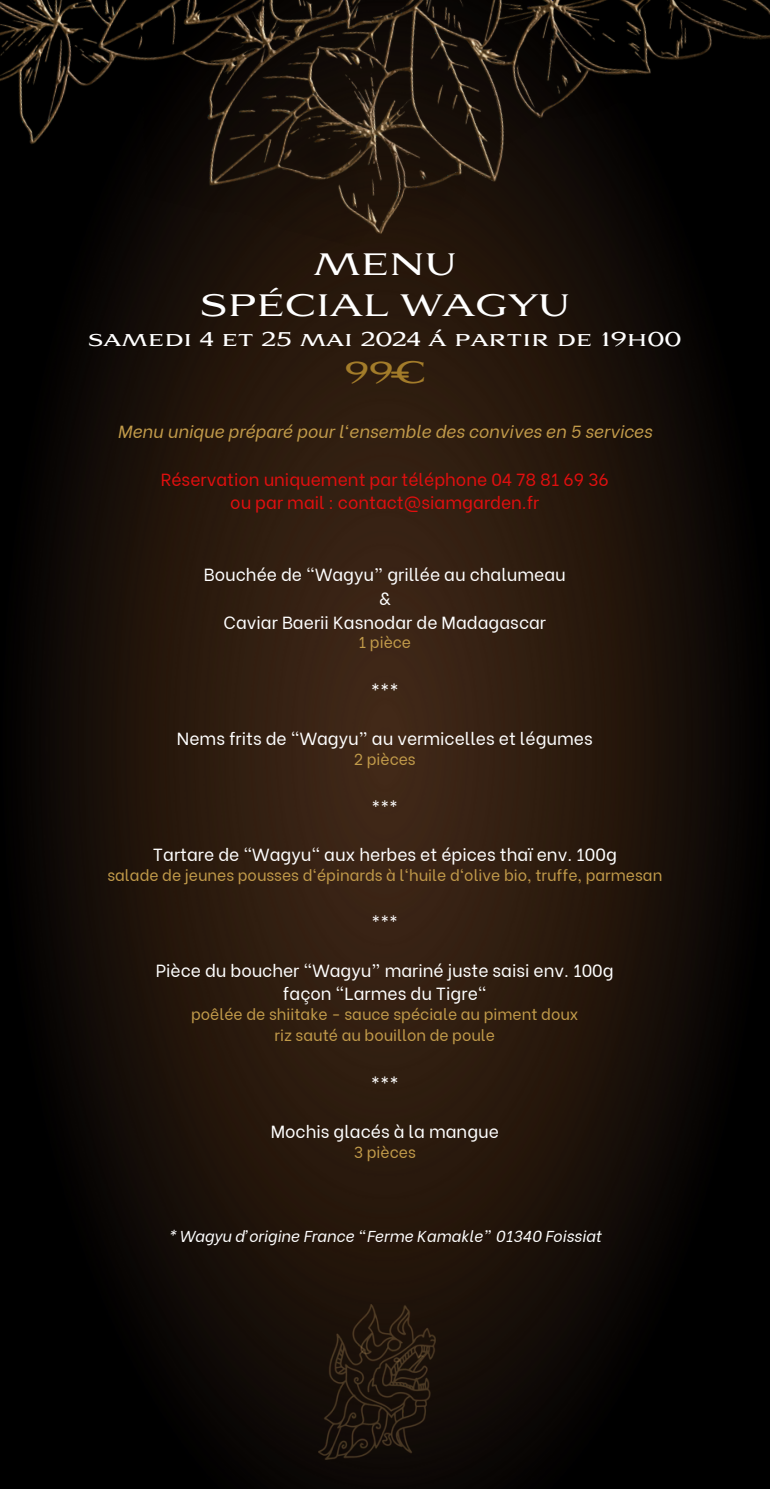
<style>
.page{position:relative;width:770px;height:1489px;background:#fff}
.page>*{position:absolute;margin:0;border:0;box-sizing:border-box;transform-origin:0 0}
.t1{font:29.05px/40.6px "Aviano Serif W00";color:#fff;text-align:center}
.t2{font:29.05px "Aviano Serif W00";color:#a37c2a}
.t3{font:19.25px "Aviano Serif W00";color:#fff}
.t4{font:18.55px "Be Vietnam";color:#fff}
.t5{font:17.5px/23.6px "Be Vietnam";color:#fff;text-align:center}
.t6{font:17.5px/23.6px "Be Vietnam";color:#e10f0f;text-align:center}
.t7{font:italic 17.5px "Be Vietnam";color:#c29b4a}
.t8{font:15.75px/21px "Be Vietnam";color:#c29b4a;text-align:center}
.t9{font:italic 15.75px "Be Vietnam";color:#fff}
</style>
<div class="page">
<img style="left:0;top:342px;width:769px;height:1146px">
<img style="left:318px;top:1304px;width:117px;height:155px">
<img style="left:0;top:0;width:769px;height:342px">
<p class="t1" style="left:200px;top:246px;width:371px">MENU<br>SPÉCIAL WAGYU</p>
<p class="t3" style="left:88px;top:327px;width:594px">samedi 4 et 25 mai 2024 à partir de 19h00</p>
<p class="t2" style="left:345px;top:353px;width:81px">99€</p>
<h1 class="t7" style="left:117px;top:417px;width:535px">Menu unique préparé pour l‘ensemble des convives en 5 services</h1>
<h1 class="t6" style="left:161px;top:465px;width:449px">Réservation uniquement par téléphone 04 78 81 69 36 ou par mail : contact@siamgarden.fr</h1>
<h1 class="t5" style="left:204px;top:561px;width:363px">Bouchée de “Wagyu” grillée au chalumeau &amp;<br>Caviar Baerii Kasnodar de Madagascar</h1>
<h1 class="t8" style="left:358px;top:630px;width:54px">1 pièce</h1>
<h1 class="t4" style="left:370px;top:676px;width:30px">***</h1>
<h1 class="t5" style="left:177px;top:725px;width:417px">Nems frits de “Wagyu” au vermicelles et légumes</h1>
<h1 class="t8" style="left:354px;top:747px;width:63px">2 pièces</h1>
<h1 class="t5" style="left:371px;top:793px;width:28px">***</h1>
<h1 class="t5" style="left:153px;top:841px;width:465px">Tartare de “Wagyu“ aux herbes et épices thaï env. 100g</h1>
<p class="t8" style="left:107px;top:863px;width:556px">salade de jeunes pousses d‘épinards à l‘huile d‘olive bio, truffe, parmesan</p>
<p class="t5" style="left:371px;top:909px;width:28px">***</p>
<h1 class="t5" style="left:156px;top:956px;width:459px">Pièce du boucher “Wagyu” mariné juste saisi env. 100g façon “Larmes du Tigre“</h1>
<h1 class="t8" style="left:191px;top:1002px;width:389px">poêlée de shiitake - sauce spéciale au piment doux riz sauté au bouillon de poule</h1>
<h1 class="t4" style="left:370px;top:1068px;width:30px">***</h1>
<h1 class="t5" style="left:270px;top:1118px;width:230px">Mochis glacés à la mangue</h1>
<h1 class="t8" style="left:353px;top:1139px;width:63px">3 pièces</h1>
<h1 class="t9" style="left:168px;top:1222px;width:435px">* Wagyu d’origine France “Ferme Kamakle” 01340 Foissiat</h1>
</div>
